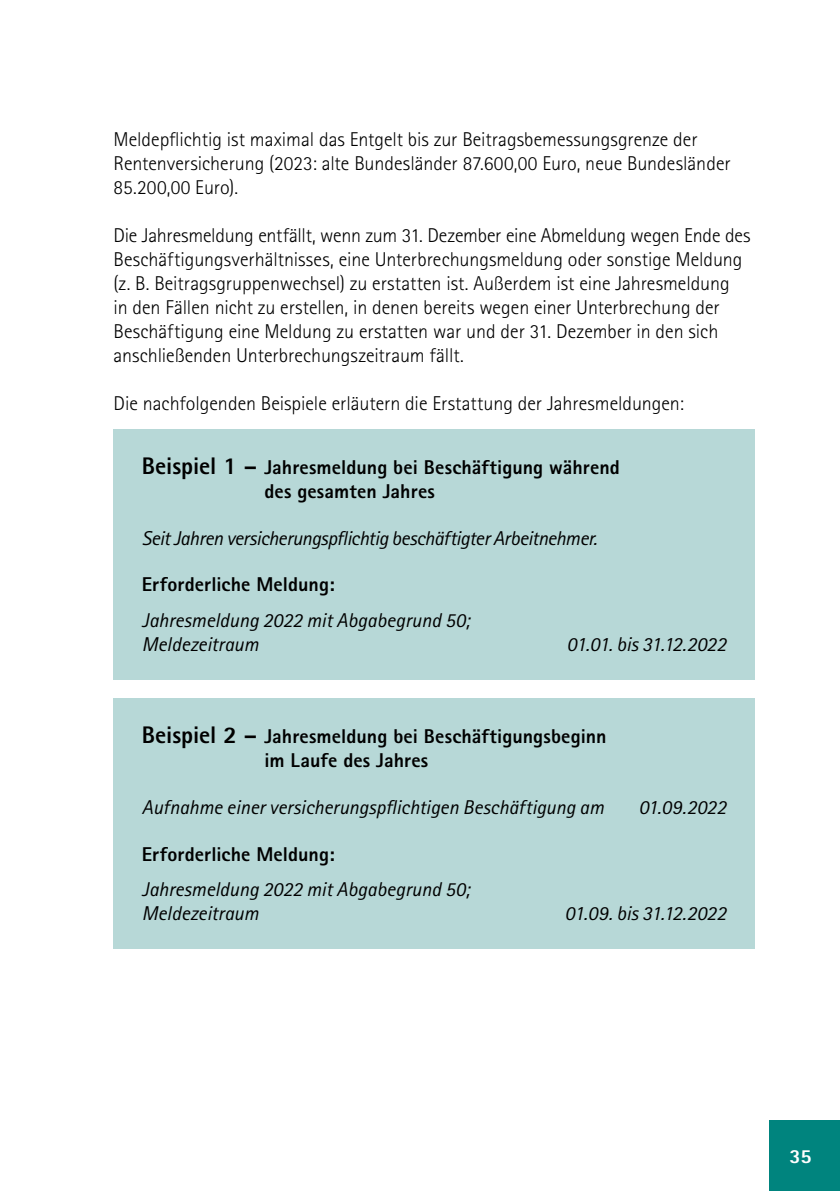
<style>
.page{position:relative;width:840px;height:1191px;background:#fff}
.page>*{position:absolute;margin:0;border:0;box-sizing:border-box;transform-origin:0 0}
.t1{font:300 20px/24px "Rotis Sans Serif Std";letter-spacing:-.005em;color:#000}
.t2{font:italic 20px/24px "Rotis Sans Serif Std";letter-spacing:-.005em;color:#000}
.t3{font:800 20px/24px "Rotis Sans Serif Std";letter-spacing:.005em;color:#000}
.t4{font:italic 20px "Rotis Sans Serif Std";letter-spacing:-.025em;color:#000}
.t5{font:800 20px "Rotis Sans Serif Std";color:#fff}
.s1{font-size:24px}
</style>
<div class="page">
<div style="left:768px;top:1120px;width:71px;height:71px;background:#00847e"></div>
<div style="left:113px;top:429px;width:641px;height:250px;background:#b7d8d7"></div>
<div style="left:113px;top:698px;width:641px;height:250px;background:#b7d8d7"></div>
<p class="t1" style="left:113px;top:127px;width:618px">Meldepflichtig ist maximal das Entgelt bis zur Beitragsbemessungsgrenze der<br>Rentenversicherung (2023: alte Bundesländer 87.600,00 Euro, neue Bundesländer<br>85.200,00 Euro).</p>
<p class="t1" style="left:113px;top:223px;width:638px">Die Jahresmeldung entfällt, wenn zum 31. Dezember eine Abmeldung wegen Ende des Beschäftigungsverhältnisses, eine Unterbrechungsmeldung oder sonstige Meldung (z. B. Beitragsgruppenwechsel) zu erstatten ist. Außerdem ist eine Jahresmeldung<br>in den Fällen nicht zu erstellen, in denen bereits wegen einer Unterbrechung der Beschäftigung eine Meldung zu erstatten war und der 31. Dezember in den sich anschließenden Unterbrechungszeitraum fällt.</p>
<p class="t1" style="left:113px;top:391px;width:571px">Die nachfolgenden Beispiele erläutern die Erstattung der Jahresmeldungen:</p>
<p class="t3" style="left:264px;top:455px;width:357px;text-indent:-122px"><span class="s1">Beispiel 1 –</span> Jahresmeldung bei Beschäftigung während des gesamten Jahres</p>
<p class="t4" style="left:142px;top:526px;width:456px">Seit Jahren versicherungspflichtig beschäftigter Arbeitnehmer.</p>
<p class="t3" style="left:142px;top:572px;width:194px">Erforderliche Meldung:</p>
<p class="t2" style="left:142px;top:608px;width:329px">Jahresmeldung 2022 mit Abgabegrund 50;<br>Meldezeitraum</p>
<p class="t2" style="left:566px;top:632px;width:161px">01.01. bis 31.12.2022</p>
<p class="t3" style="left:264px;top:724px;width:343px;text-indent:-122px"><span class="s1">Beispiel 2 –</span> Jahresmeldung bei Beschäftigungsbeginn im Laufe des Jahres</p>
<p class="t2" style="left:142px;top:795px;width:463px">Aufnahme einer versicherungspflichtigen Beschäftigung am</p>
<p class="t2" style="left:638px;top:795px;width:89px">01.09.2022</p>
<p class="t3" style="left:142px;top:841px;width:194px">Erforderliche Meldung:</p>
<p class="t2" style="left:142px;top:877px;width:329px">Jahresmeldung 2022 mit Abgabegrund 50;<br>Meldezeitraum</p>
<p class="t2" style="left:564px;top:901px;width:163px">01.09. bis 31.12.2022</p>
<p class="t5" style="left:788px;top:1143px;width:24px">35</p>
</div>
